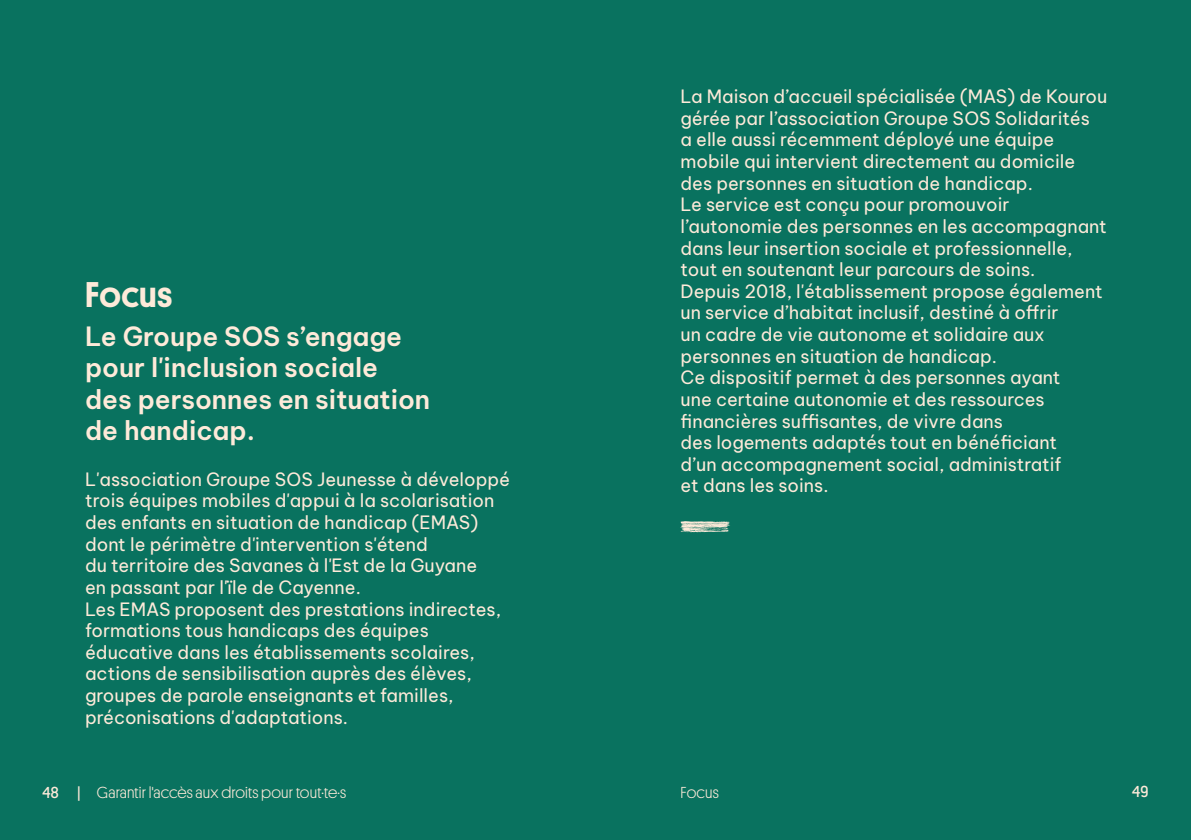
<style>
.page{position:relative;width:1191px;height:840px;background:#fff}
.page>*{position:absolute;margin:0;border:0;box-sizing:border-box;transform-origin:0 0}
.t1{font:86.4px "True South";color:#feead9}
.t2{font:500 36px "Platform";letter-spacing:.01em;color:#feead9}
.t3{font:600 26px/31.2px "Be Vietnam Pro";color:#feead9}
.t4{font:18px/21.6px "Be Vietnam Pro";color:#feead9}
.t5{font:300 16px "Platform";letter-spacing:.01em;color:#feead9}
.t6{font:16px "Platform";color:#feead9}
.s1{font-weight:400}
</style>
<div class="page">
<div style="left:0;top:0;width:1191px;height:839px;background:#09725f"></div>
<h2 class="t2" style="left:85px;top:268px;width:89px">Focus</h2>
<h3 class="t3" style="left:85px;top:318px;width:347px">Le Groupe SOS s’engage pour l'inclusion sociale des personnes en situation de handicap.</h3>
<p class="t4" style="left:85px;top:466px;width:426px">L'association Groupe SOS Jeunesse à développé trois équipes mobiles d'appui à la scolarisation des enfants en situation de handicap (EMAS) dont le périmètre d'intervention s'étend<br>du territoire des Savanes à l'Est de la Guyane<br>en passant par l'ïle de Cayenne.<br>Les EMAS proposent des prestations indirectes, formations tous handicaps des équipes éducative dans les établissements scolaires, actions de sensibilisation auprès des élèves, groupes de parole enseignants et familles, préconisations d'adaptations.</p>
<p class="t5" style="left:43px;top:780px;width:305px"><span class="s1">48 |</span> Garantir l'accès aux droits pour tout.te.s</p>
<p class="t4" style="left:680px;top:84px;width:428px">La Maison d’accueil spécialisée (MAS) de Kourou gérée par l’association Groupe SOS Solidarités<br>a elle aussi récemment déployé une équipe mobile qui intervient directement au domicile des personnes en situation de handicap.<br>Le service est conçu pour promouvoir l’autonomie des personnes en les accompagnant dans leur insertion sociale et professionnelle, tout en soutenant leur parcours de soins.<br>Depuis 2018, l'établissement propose également un service d’habitat inclusif, destiné à offrir<br>un cadre de vie autonome et solidaire aux personnes en situation de handicap.<br>Ce dispositif permet à des personnes ayant<br>une certaine autonomie et des ressources financières suffisantes, de vivre dans<br>des logements adaptés tout en bénéficiant<br>d’un accompagnement social, administratif<br>et dans les soins.</p>
<h1 class="t1" style="left:746px;top:521px;width:19px;rotate:90deg">i</h1>
<p class="t5" style="left:680px;top:780px;width:40px">Focus</p>
<p class="t6" style="left:1132px;top:779px;width:18px">49</p>
</div>
